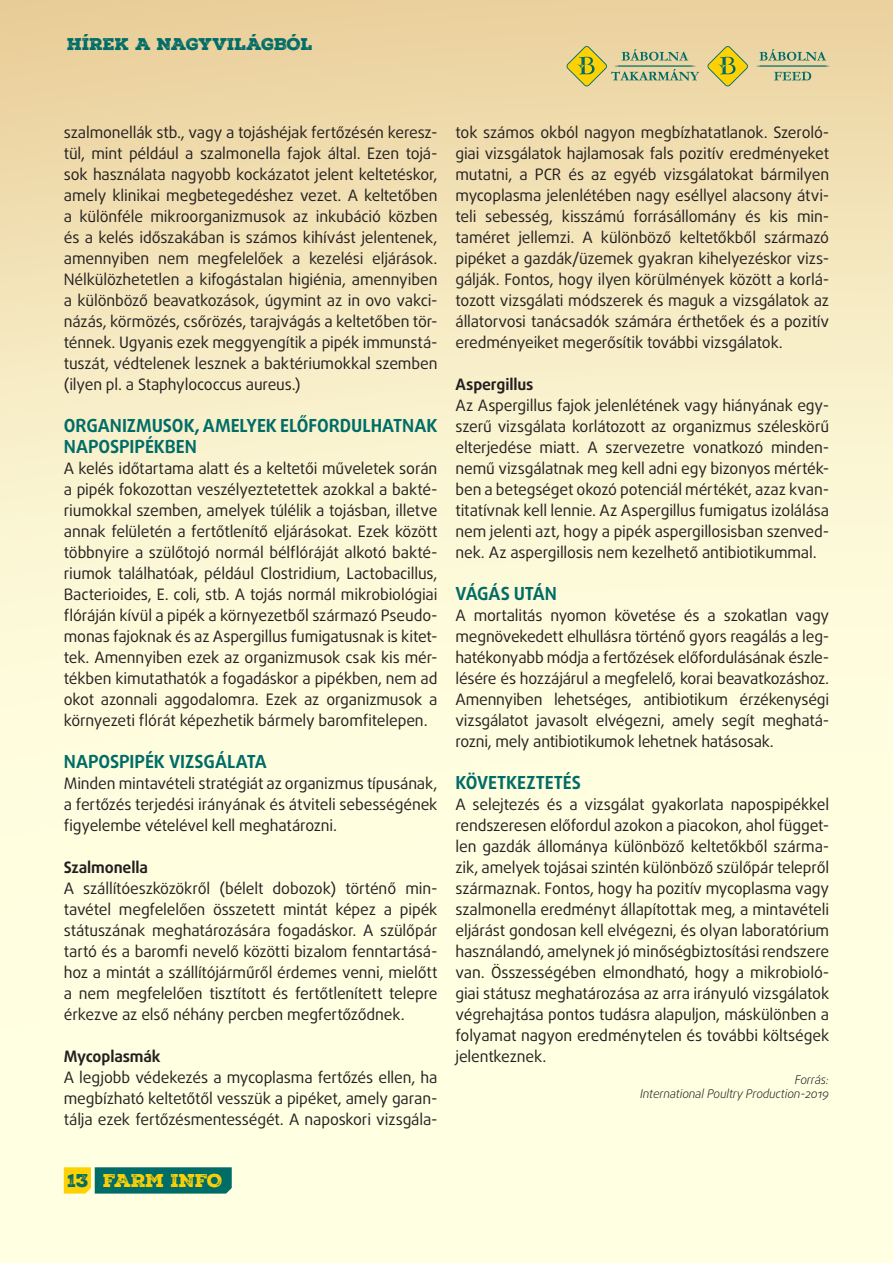
<style>
.page{position:relative;width:893px;height:1263px;background:#fff}
.page>*{position:absolute;margin:0;border:0;box-sizing:border-box;transform-origin:0 0}
.Farminfo_kenyer{font:700 18px/21px "Daxline Pro";color:#006c67}
.t1{font:18px "Nexa Rust Slab Black 02";letter-spacing:-.025em;color:#fed105}
.t2{font:18px "Nexa Rust Slab Black 02";color:#006c67}
.t3{font:16.5px "Nexa Rust Slab Black 01";letter-spacing:-.02em;color:#006c67}
.Farminfo_kenyer-2{font:15.75px/21px "Daxline Pro";letter-spacing:-.01em;color:#231f20;text-align:justify}
.Farminfo_kenyer-3{font:700 15.75px "Daxline Pro";letter-spacing:-.005em;color:#231f20}
.Forras_szerzo{font:italic 300 12px "Daxline Pro";letter-spacing:-.015em;color:#231f20}
</style>
<div class="page">
<img style="left:0;top:0;width:893px;height:1263px">
<svg style="left:64px;top:1167px;width:168px;height:26px;background:#32815c"></svg>
<svg style="left:567px;top:46px;width:132px;height:40px;background:#cac586"></svg>
<svg style="left:707px;top:46px;width:41px;height:40px;background:#d5c658"></svg>
<svg style="left:756px;top:49px;width:73px;height:31px;background:#c1c299"></svg>
<p class="t3" style="left:67px;top:33px;width:247px">HÍREK A NAGYVILÁGBÓL</p>
<p class="Farminfo_kenyer-2" style="left:64px;top:122px;width:375px">szalmonellák stb., vagy a tojáshéjak fertőzésén keresz&shy;tül, mint például a szalmonella fajok által. Ezen tojá&shy;sok használata nagyobb kockázatot jelent keltetéskor, amely klinikai megbetegedéshez vezet. A keltetőben a különféle mikroorganizmusok az inkubáció közben és a kelés időszakában is számos kihívást jelentenek, amennyiben nem megfelelőek a kezelési eljárások.<br>Nélkülözhetetlen a kifogástalan higiénia, amennyiben a különböző beavatkozások, úgymint az in ovo vakci&shy;názás, körmözés, csőrözés, tarajvágás a keltetőben tör&shy;ténnek. Ugyanis ezek meggyengítik a pipék immunstá&shy;tuszát, védtelenek lesznek a baktériumokkal szemben (ilyen pl. a Staphylococcus aureus.)</p>
<p class="Farminfo_kenyer" style="left:64px;top:415px;width:375px">ORGANIZMUSOK, AMELYEK ELŐFORDULHATNAK<br>NAPOSPIPÉKBEN</p>
<p class="Farminfo_kenyer-2" style="left:64px;top:458px;width:375px">A kelés időtartama alatt és a keltetői műveletek során a pipék fokozottan veszélyeztetettek azokkal a bakté&shy;riumokkal szemben, amelyek túlélik a tojásban, illetve annak felületén a fertőtlenítő eljárásokat. Ezek között többnyire a szülőtojó normál bélflóráját alkotó bakté&shy;riumok találhatóak, például Clostridium, Lactobacillus, Bacterioides, E. coli, stb. A tojás normál mikrobiológiai flóráján kívül a pipék a környezetből származó Pseudo&shy;monas fajoknak és az Aspergillus fumigatusnak is kitet&shy;tek. Amennyiben ezek az organizmusok csak kis mér&shy;tékben kimutathatók a fogadáskor a pipékben, nem ad okot azonnali aggodalomra. Ezek az organizmusok a környezeti flórát képezhetik bármely baromfitelepen.</p>
<p class="Farminfo_kenyer" style="left:64px;top:751px;width:204px">NAPOSPIPÉK VIZSGÁLATA</p>
<p class="Farminfo_kenyer-2" style="left:64px;top:773px;width:375px">Minden mintavételi stratégiát az organizmus típusának, a fertőzés terjedési irányának és átviteli sebességének figyelembe vételével kell meghatározni.</p>
<p class="Farminfo_kenyer-3" style="left:64px;top:857px;width:86px">Szalmonella</p>
<p class="Farminfo_kenyer-2" style="left:64px;top:878px;width:375px">A szállítóeszközökről (bélelt dobozok) történő min&shy;tavétel megfelelően összetett mintát képez a pipék státuszának meghatározására fogadáskor. A szülőpár tartó és a baromfi nevelő közötti bizalom fenntartásá&shy;hoz a mintát a szállítójárműről érdemes venni, mielőtt a nem megfelelően tisztított és fertőtlenített telepre érkezve az első néhány percben megfertőződnek.</p>
<p class="Farminfo_kenyer-3" style="left:64px;top:1046px;width:98px">Mycoplasmák</p>
<p class="Farminfo_kenyer-2" style="left:64px;top:1067px;width:375px">A legjobb védekezés a mycoplasma fertőzés ellen, ha megbízható keltetőtől vesszük a pipéket, amely garan&shy;tálja ezek fertőzésmentességét. A naposkori vizsgála-</p>
<p class="Farminfo_kenyer-2" style="left:455px;top:122px;width:375px">tok számos okból nagyon megbízhatatlanok. Szeroló&shy;giai vizsgálatok hajlamosak fals pozitív eredményeket mutatni, a PCR és az egyéb vizsgálatokat bármilyen mycoplasma jelenlétében nagy eséllyel alacsony átvi&shy;teli sebesség, kisszámú forrásállomány és kis min&shy;taméret jellemzi. A különböző keltetőkből származó pipéket a gazdák/üzemek gyakran kihelyezéskor vizs&shy;gálják. Fontos, hogy ilyen körülmények között a korlá&shy;tozott vizsgálati módszerek és maguk a vizsgálatok az állatorvosi tanácsadók számára érthetőek és a pozitív eredményeiket megerősítik további vizsgálatok.</p>
<p class="Farminfo_kenyer-3" style="left:455px;top:374px;width:79px">Aspergillus</p>
<p class="Farminfo_kenyer-2" style="left:455px;top:395px;width:375px">Az Aspergillus fajok jelenlétének vagy hiányának egy&shy;szerű vizsgálata korlátozott az organizmus széleskörű elterjedése miatt. A szervezetre vonatkozó minden&shy;nemű vizsgálatnak meg kell adni egy bizonyos mérték&shy;ben a betegséget okozó potenciál mértékét, azaz kvan&shy;titatívnak kell lennie. Az Aspergillus fumigatus izolálása nem jelenti azt, hogy a pipék aspergillosisban szenved&shy;nek. Az aspergillosis nem kezelhető antibiotikummal.</p>
<p class="Farminfo_kenyer" style="left:456px;top:583px;width:103px">VÁGÁS UTÁN</p>
<p class="Farminfo_kenyer-2" style="left:455px;top:605px;width:375px">A mortalitás nyomon követése és a szokatlan vagy megnövekedett elhullásra történő gyors reagálás a leg&shy;hatékonyabb módja a fertőzések előfordulásának észle&shy;lésére és hozzájárul a megfelelő, korai beavatkozáshoz.<br>Amennyiben lehetséges, antibiotikum érzékenységi vizsgálatot javasolt elvégezni, amely segít meghatá&shy;rozni, mely antibiotikumok lehetnek hatásosak.</p>
<p class="Farminfo_kenyer" style="left:456px;top:772px;width:127px">KÖVETKEZTETÉS</p>
<p class="Farminfo_kenyer-2" style="left:455px;top:794px;width:375px">A selejtezés és a vizsgálat gyakorlata napospipékkel rendszeresen előfordul azokon a piacokon, ahol függet&shy;len gazdák állománya különböző keltetőkből szárma&shy;zik, amelyek tojásai szintén különböző szülőpár telepről származnak. Fontos, hogy ha pozitív mycoplasma vagy szalmonella eredményt állapítottak meg, a mintavételi eljárást gondosan kell elvégezni, és olyan laboratórium használandó, amelynek jó minőségbiztosítási rendszere van. Összességében elmondható, hogy a mikrobioló&shy;giai státusz meghatározása az arra irányuló vizsgálatok végrehajtása pontos tudásra alapuljon, máskülönben a folyamat nagyon eredménytelen és további költségek jelentkeznek.</p>
<p class="Forras_szerzo" style="left:795px;top:1072px;width:36px">Forrás:</p>
<p class="Forras_szerzo" style="left:640px;top:1085px;width:190px">International Poultry Production-2019</p>
<p class="t2" style="left:68px;top:1168px;width:23px">13</p>
<p class="t1" style="left:103px;top:1168px;width:121px">FARM INFO</p>
</div>
